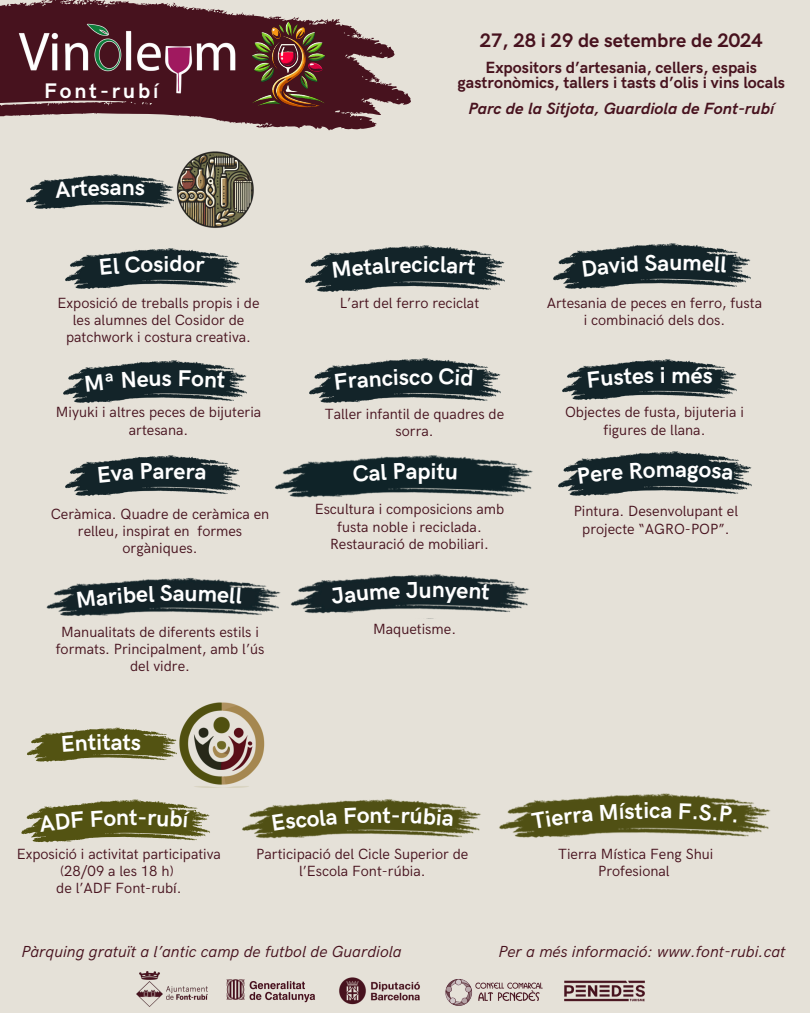
<style>
.page{position:relative;width:810px;height:1013px;background:#fff}
.page>*{position:absolute;margin:0;border:0;box-sizing:border-box;transform-origin:0 0}
.t1{font:700 22.9px "HK Grotesk";color:#fff}
.t2{font:700 21.2px "HK Grotesk";letter-spacing:.14em;color:#fff}
.t3{font:700 19.6px "HK Grotesk";color:#47121e}
.t4{font:700 16.3px/15px "HK Grotesk";color:#47121e;text-align:center}
.t5{font:italic 700 16.3px "HK Grotesk";color:#47121e}
.t6{font:italic 16px "HK Grotesk";color:#47121e}
.t7{font:14.8px/17.2px "HK Grotesk";color:#47121e;text-align:center}
</style>
<div class="page">
<div style="left:0;top:0;width:810px;height:1012px;background:#e5e1d8"></div>
<svg style="left:0;top:0;width:411px;height:130px;fill:#47121e"></svg>
<img style="left:251px;top:21px;width:75px;height:87px">
<img style="left:3px;top:23px;width:249px;height:72px">
<img style="left:136px;top:971px;width:27px;height:36px">
<img style="left:166px;top:986px;width:42px;height:14px">
<img style="left:227px;top:979px;width:88px;height:23px">
<img style="left:339px;top:977px;width:81px;height:28px">
<img style="left:445px;top:979px;width:28px;height:27px">
<img style="left:564px;top:980px;width:81px;height:22px">
<img style="left:475px;top:982px;width:68px;height:19px">
<img style="left:27px;top:174px;width:146px;height:34px">
<img style="left:176px;top:151px;width:78px;height:77px">
<img style="left:65px;top:249px;width:174px;height:39px">
<img style="left:305px;top:246px;width:200px;height:45px">
<img style="left:554px;top:243px;width:196px;height:45px">
<img style="left:63px;top:360px;width:183px;height:42px">
<img style="left:310px;top:359px;width:190px;height:43px">
<img style="left:562px;top:360px;width:174px;height:39px">
<img style="left:65px;top:456px;width:174px;height:39px">
<img style="left:274px;top:455px;width:259px;height:43px">
<img style="left:558px;top:451px;width:194px;height:44px">
<img style="left:46px;top:577px;width:235px;height:39px">
<img style="left:290px;top:574px;width:239px;height:40px">
<img style="left:179px;top:702px;width:86px;height:85px">
<img style="left:242px;top:799px;width:239px;height:40px">
<img style="left:499px;top:793px;width:272px;height:45px">
<svg style="left:55px;top:180px;width:54px;height:18px"></svg>
<svg style="left:123px;top:183px;width:21px;height:12px"></svg>
<svg style="left:100px;top:257px;width:19px;height:18px"></svg>
<svg style="left:125px;top:256px;width:38px;height:17px"></svg>
<svg style="left:183px;top:260px;width:22px;height:12px"></svg>
<div style="left:333px;top:257px;width:89px;height:21px;background:#132429"></div>
<svg style="left:429px;top:256px;width:47px;height:18px"></svg>
<svg style="left:582px;top:255px;width:56px;height:21px"></svg>
<svg style="left:645px;top:254px;width:23px;height:17px"></svg>
<svg style="left:684px;top:255px;width:43px;height:17px"></svg>
<svg style="left:85px;top:372px;width:28px;height:19px"></svg>
<svg style="left:122px;top:371px;width:49px;height:17px"></svg>
<svg style="left:180px;top:370px;width:45px;height:18px"></svg>
<div style="left:335px;top:369px;width:85px;height:21px;background:#132429"></div>
<svg style="left:439px;top:368px;width:34px;height:18px"></svg>
<svg style="left:588px;top:367px;width:66px;height:20px"></svg>
<svg style="left:661px;top:366px;width:3px;height:17px"></svg>
<svg style="left:673px;top:367px;width:39px;height:17px"></svg>
<svg style="left:98px;top:465px;width:35px;height:17px"></svg>
<svg style="left:141px;top:463px;width:22px;height:16px"></svg>
<svg style="left:174px;top:467px;width:32px;height:12px"></svg>
<svg style="left:353px;top:463px;width:34px;height:19px"></svg>
<svg style="left:394px;top:463px;width:22px;height:16px"></svg>
<svg style="left:432px;top:462px;width:25px;height:17px"></svg>
<svg style="left:578px;top:466px;width:45px;height:17px"></svg>
<svg style="left:630px;top:462px;width:44px;height:16px"></svg>
<svg style="left:688px;top:465px;width:45px;height:17px"></svg>
<div style="left:77px;top:585px;width:77px;height:23px;background:#142328"></div>
<svg style="left:160px;top:584px;width:12px;height:17px"></svg>
<svg style="left:186px;top:586px;width:56px;height:17px"></svg>
<svg style="left:331px;top:586px;width:69px;height:18px"></svg>
<div style="left:406px;top:581px;width:84px;height:21px;background:#142328"></div>
<svg style="left:27px;top:727px;width:150px;height:34px"></svg>
<svg style="left:21px;top:799px;width:189px;height:43px"></svg>
<svg style="left:272px;top:809px;width:65px;height:22px"></svg>
<svg style="left:345px;top:807px;width:36px;height:16px"></svg>
<svg style="left:393px;top:807px;width:60px;height:19px"></svg>
<svg style="left:531px;top:809px;width:62px;height:20px"></svg>
<svg style="left:600px;top:802px;width:48px;height:18px"></svg>
<svg style="left:661px;top:806px;width:10px;height:12px"></svg>
<svg style="left:680px;top:802px;width:56px;height:20px"></svg>
<p class="t2" style="left:44px;top:79px;width:116px">Font-rubí</p>
<p class="t1" style="left:110px;top:174px;width:14px">a</p>
<h1 class="t3" style="left:480px;top:30px;width:285px">27, 28 i 29 de setembre de 2024</h1>
<p class="t4" style="left:458px;top:60px;width:329px">Expositors d’artesania, cellers, espais gastronòmics, tallers i tasts d’olis i vins locals</p>
<h1 class="t5" style="left:469px;top:99px;width:307px">Parc de la Sitjota, Guardiola de Font-rubí</h1>
<p class="t1" style="left:164px;top:251px;width:21px">id</p>
<p class="t1" style="left:423px;top:252px;width:7px">i</p>
<p class="t1" style="left:669px;top:250px;width:15px">u</p>
<p class="t7" style="left:58px;top:294px;width:203px">Exposició de treballs propis i de les alumnes del Cosidor de patchwork i costura creativa.</p>
<p class="t7" style="left:340px;top:294px;width:141px">L’art del ferro reciclat</p>
<p class="t7" style="left:547px;top:294px;width:217px">Artesania de peces en ferro, fusta i combinació dels dos.</p>
<h1 class="t1" style="left:420px;top:364px;width:14px">o</h1>
<p class="t7" style="left:56px;top:404px;width:207px">Miyuki i altres peces de bijuteria artesana.</p>
<p class="t7" style="left:565px;top:404px;width:180px">Objectes de fusta, bijuteria i figures de llana.</p>
<p class="t7" style="left:325px;top:405px;width:181px">Taller infantil de quadres de sorra.</p>
<h1 class="t1" style="left:165px;top:458px;width:11px">r</h1>
<h1 class="t1" style="left:417px;top:458px;width:15px">p</h1>
<h1 class="t1" style="left:675px;top:456px;width:14px">a</h1>
<p class="t7" style="left:315px;top:501px;width:191px">Escultura i composicions amb fusta noble i reciclada.<br>Restauració de mobiliari.</p>
<p class="t7" style="left:51px;top:506px;width:220px">Ceràmica. Quadre de ceràmica en relleu, inspirat en formes orgàniques.</p>
<p class="t7" style="left:574px;top:503px;width:166px">Pintura. Desenvolupant el projecte “AGRO-POP”.</p>
<h1 class="t1" style="left:173px;top:580px;width:13px">a</h1>
<p class="t7" style="left:56px;top:623px;width:210px">Manualitats de diferents estils i formats. Principalment, amb l’ús del vidre.</p>
<p class="t7" style="left:373px;top:620px;width:85px">Maquetisme.</p>
<h1 class="t1" style="left:111px;top:729px;width:22px">at</h1>
<h1 class="t1" style="left:129px;top:804px;width:10px">t</h1>
<h1 class="t1" style="left:383px;top:802px;width:10px">t</h1>
<h1 class="t1" style="left:649px;top:797px;width:13px">c</h1>
<p class="t7" style="left:17px;top:845px;width:206px">Exposició i activitat participativa (28/09 a les 18 h)<br>de l’ADF Font-rubí.</p>
<p class="t7" style="left:256px;top:845px;width:214px">Participació del Cicle Superior de l’Escola Font-rúbia.</p>
<p class="t7" style="left:558px;top:845px;width:157px">Tierra Mística Feng Shui<br>Profesional</p>
<p class="t6" style="left:21px;top:942px;width:382px">Pàrquing gratuït a l’antic camp de futbol de Guardiola</p>
<p class="t6" style="left:498px;top:942px;width:289px">Per a més informació: www.font-rubi.cat</p>
</div>
